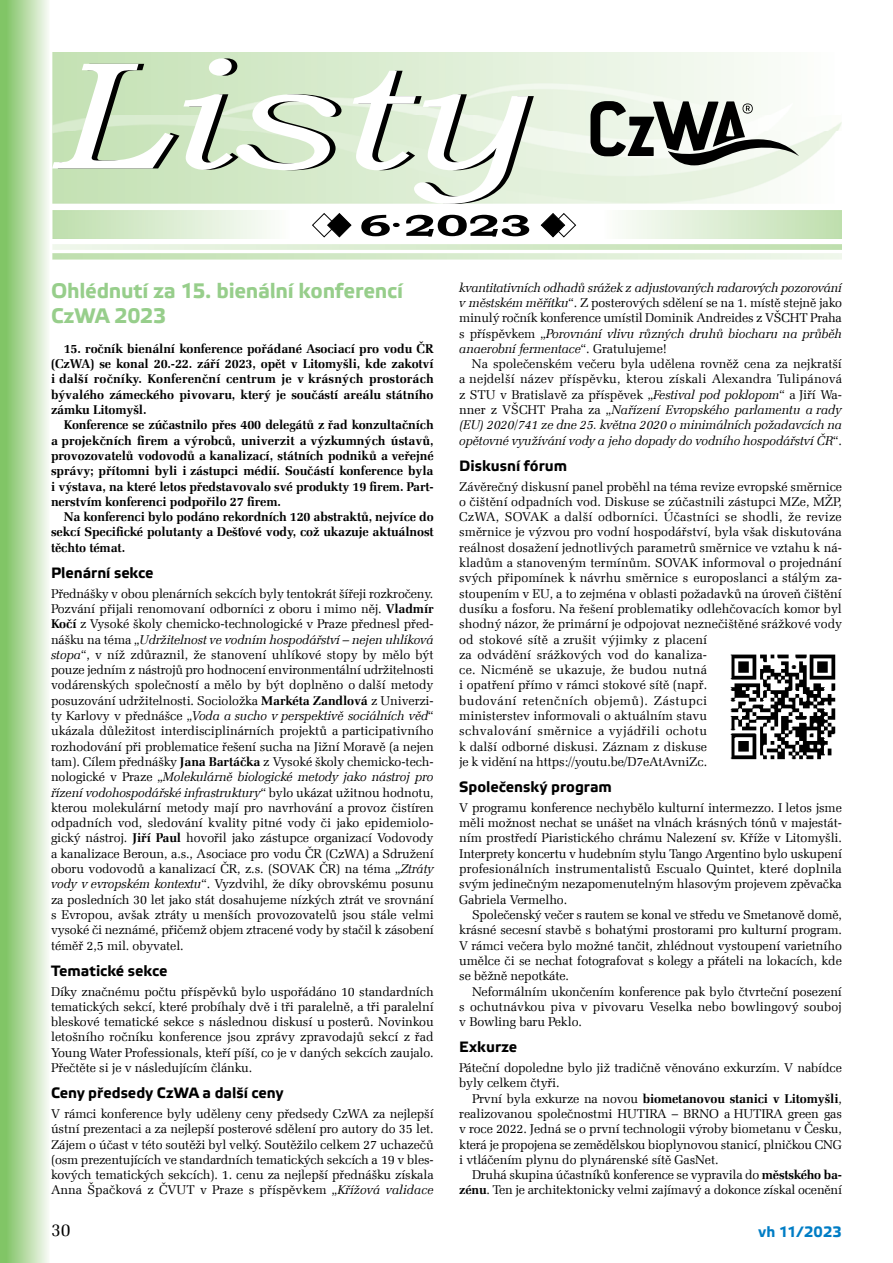
<style>
.page{position:relative;width:893px;height:1263px;background:#fff}
.page>*{position:absolute;margin:0;border:0;box-sizing:border-box;transform-origin:0 0}
.t1{font:700 21px/25.2px "Etelka Text Pro";letter-spacing:-.015em;color:#97ce8b}
.t2{font:18px "Zapf Elliptical 711 AT";color:#000}
.t3{font:700 15px "Etelka Text Pro";color:#000}
.t4{font:700 15px "Etelka Text Pro";color:#007dc5}
.t5{font:12.75px/15.3px "Zapf Elliptical 711 AT";color:#000;text-align:justify}
.t6{font:700 12.75px/15.3px "Zapf Elliptical 711 AT";letter-spacing:-.01em;color:#000;text-align:justify}
.t7{font:italic 12.75px/15.3px "Zapf Elliptical 711 AT";letter-spacing:-.01em;color:#000;text-align:justify}
.s1{font-weight:700}
.s2{font-style:italic}
.s3{font-style:normal}
</style>
<div class="page">
<svg style="left:52px;top:58px;width:476px;height:146px"></svg>
<svg style="left:312px;top:213px;width:39px;height:24px"></svg>
<svg style="left:541px;top:213px;width:35px;height:24px"></svg>
<svg style="left:590px;top:101px;width:209px;height:65px"></svg>
<svg style="left:361px;top:215px;width:168px;height:22px"></svg>
<img style="left:730px;top:654px;width:106px;height:106px">
<div style="left:0;top:0;width:6px;height:1263px;background:#81c566"></div>
<div style="left:6px;top:0;width:44px;height:1263px;background:linear-gradient(to right,#82c366,#f6f9f2)"></div>
<h1 class="t1" style="left:51px;top:279px;width:354px">Ohlédnutí za 15. bienální konferencí<br>CzWA 2023</h1>
<p class="t6" style="left:51px;top:340px;width:384px;text-indent:13px">15. ročník bienální konference pořádané Asociací pro vodu ČR (CzWA) se konal 20.-22. září 2023, opět v Litomyšli, kde zakotví i další ročníky. Konferenční centrum je v krásných prostorách bývalého zámeckého pivovaru, který je součástí areálu státního zámku Litomyšl.</p>
<p class="t6" style="left:51px;top:417px;width:384px;text-indent:13px">Konference se zúčastnilo přes 400 delegátů z řad konzultačních a projekčních firem a výrobců, univerzit a výzkumných ústavů, provozovatelů vodovodů a kanalizací, státních podniků a veřejné správy; přítomni byli i zástupci médií. Součástí konference byla i výstava, na které letos představovalo své produkty 19 firem. Part&shy;nerstvím konferenci podpořilo 27 firem.</p>
<p class="t6" style="left:51px;top:509px;width:384px;text-indent:13px">Na konferenci bylo podáno rekordních 120 abstraktů, nejvíce do sekcí Specifické polutanty a Dešťové vody, což ukazuje aktuálnost těchto témat.</p>
<p class="t3" style="left:51px;top:564px;width:104px">Plenární sekce</p>
<p class="t5" style="left:51px;top:585px;width:384px">Přednášky v obou plenárních sekcích byly tentokrát šířeji rozkročeny.<br>Pozvání přijali renomovaní odborníci z oboru i mimo něj. <span class="s1">Vladmír Kočí</span> z Vysoké školy chemicko-technologické v Praze přednesl před&shy;nášku na téma „<span class="s2">Udržitelnost ve vodním hospodářství – nejen uhlíková stopa</span>“, v níž zdůraznil, že stanovení uhlíkové stopy by mělo být pouze jedním z nástrojů pro hodnocení environmentální udržitelnosti vodárenských společností a mělo by být doplněno o další metody posuzování udržitelnosti. Socioložka <span class="s1">Markéta Zandlová</span> z Univerzi&shy;ty Karlovy v přednášce „<span class="s2">Voda a sucho v perspektivě sociálních věd</span>“ ukázala důležitost interdisciplinárních projektů a participativního rozhodování při problematice řešení sucha na Jižní Moravě (a nejen tam). Cílem přednášky <span class="s1">Jana Bartáčka</span> z Vysoké školy chemicko-tech&shy;nologické v Praze „<span class="s2">Molekulárně biologické metody jako nástroj pro řízení vodohospodářské infrastruktury</span>“ bylo ukázat užitnou hodnotu, kterou molekulární metody mají pro navrhování a provoz čistíren odpadních vod, sledování kvality pitné vody či jako epidemiolo&shy;gický nástroj. <span class="s1">Jiří Paul</span> hovořil jako zástupce organizací Vodovody a kanalizace Beroun, a.s., Asociace pro vodu ČR (CzWA) a Sdružení oboru vodovodů a kanalizací ČR, z.s. (SOVAK ČR) na téma „<span class="s2">Ztráty vody v evropském kontextu</span>“. Vyzdvihl, že díky obrovskému posunu za posledních 30 let jako stát dosahujeme nízkých ztrát ve srovnání s Evropou, avšak ztráty u menších provozovatelů jsou stále velmi vysoké či neznámé, přičemž objem ztracené vody by stačil k zásobení téměř 2,5 mil. obyvatel.</p>
<p class="t3" style="left:51px;top:962px;width:118px">Tematické sekce</p>
<p class="t5" style="left:51px;top:983px;width:384px">Díky značnému počtu příspěvků bylo uspořádáno 10 standardních tematických sekcí, které probíhaly dvě i tři paralelně, a tři paralelní bleskové tematické sekce s následnou diskusí u posterů. Novinkou letošního ročníku konference jsou zprávy zpravodajů sekcí z řad Young Water Professionals, kteří píší, co je v daných sekcích zaujalo.<br>Přečtěte si je v následujícím článku.</p>
<p class="t3" style="left:51px;top:1084px;width:234px">Ceny předsedy CzWA a další ceny</p>
<p class="t5" style="left:51px;top:1106px;width:384px">V rámci konference byly uděleny ceny předsedy CzWA za nejlepší ústní prezentaci a za nejlepší posterové sdělení pro autory do 35 let.<br>Zájem o účast v této soutěži byl velký. Soutěžilo celkem 27 uchazečů (osm prezentujících ve standardních tematických sekcích a 19 v bles&shy;kových tematických sekcích). 1. cenu za nejlepší přednášku získala Anna Špačková z ČVUT v Praze s příspěvkem „<span class="s2">Křížová validace</span></p>
<p class="t7" style="left:459px;top:279px;width:384px">kvantitativních odhadů srážek z adjustovaných radarových pozorování v městském měřítku<span class="s3">“. Z posterových sdělení se na 1. místě stejně jako minulý ročník konference umístil Dominik Andreides z VŠCHT Praha s příspěvkem „</span>Porovnání vlivu různých druhů biocharu na průběh anaerobní fermentace<span class="s3">“. Gratulujeme!</span></p>
<p class="t5" style="left:459px;top:356px;width:384px;text-indent:13px">Na společenském večeru byla udělena rovněž cena za nejkratší a nejdelší název příspěvku, kterou získali Alexandra Tulipánová z STU v Bratislavě za příspěvek „<span class="s2">Festival pod poklopom</span>“ a Jiří Wa&shy;nner z VŠCHT Praha za „<span class="s2">Nařízení Evropského parlamentu a rady (EU) 2020/741 ze dne 25. května 2020 o minimálních požadavcích na opětovné využívání vody a jeho dopady do vodního hospodářství ČR</span>“.</p>
<p class="t3" style="left:459px;top:457px;width:109px">Diskusní fórum</p>
<p class="t5" style="left:459px;top:478px;width:384px;text-align:left">Závěrečný diskusní panel proběhl na téma revize evropské směrnice o čištění odpadních vod. Diskuse se zúčastnili zástupci MZe, MŽP, CzWA, SOVAK a další odborníci. Účastníci se shodli, že revize směrnice je výzvou pro vodní hospodářství, byla však diskutována reálnost dosažení jednotlivých parametrů směrnice ve vztahu k ná&shy;kladům a stanoveným termínům. SOVAK informoval o projednání svých připomínek k návrhu směrnice s europoslanci a stálým za&shy;stoupením v EU, a to zejména v oblasti požadavků na úroveň čištění dusíku a fosforu. Na řešení problematiky odlehčovacích komor byl shodný názor, že primární je odpojovat neznečištěné srážkové vody od stokové sítě a zrušit výjimky z placení<br>za odvádění srážkových vod do kanaliza-<br>ce. Nicméně se ukazuje, že budou nutná<br>i opatření přímo v rámci stokové sítě (např.<br>budování retenčních objemů). Zástupci<br>ministerstev informovali o aktuálním stavu<br>schvalování směrnice a vyjádřili ochotu<br>k další odborné diskusi. Záznam z diskuse<br>je k vidění na https://youtu.be/D7eAtAvniZc.</p>
<p class="t3" style="left:459px;top:778px;width:154px">Společenský program</p>
<p class="t5" style="left:459px;top:800px;width:384px">V programu konference nechybělo kulturní intermezzo. I letos jsme měli možnost nechat se unášet na vlnách krásných tónů v majestát&shy;ním prostředí Piaristického chrámu Nalezení sv. Kříže v Litomyšli.<br>Interprety koncertu v hudebním stylu Tango Argentino bylo uskupení profesionálních instrumentalistů Escualo Quintet, které doplnila svým jedinečným nezapomenutelným hlasovým projevem zpěvačka Gabriela Vermelho.</p>
<p class="t5" style="left:459px;top:907px;width:384px;text-indent:13px">Společenský večer s rautem se konal ve středu ve Smetanově domě, krásné secesní stavbě s bohatými prostorami pro kulturní program.<br>V rámci večera bylo možné tančit, zhlédnout vystoupení varietního umělce či se nechat fotografovat s kolegy a přáteli na lokacích, kde se běžně nepotkáte.</p>
<p class="t5" style="left:459px;top:983px;width:384px;text-indent:13px">Neformálním ukončením konference pak bylo čtvrteční posezení s ochutnávkou piva v pivovaru Veselka nebo bowlingový souboj v Bowling baru Peklo.</p>
<p class="t3" style="left:459px;top:1038px;width:60px">Exkurze</p>
<p class="t5" style="left:459px;top:1060px;width:384px">Páteční dopoledne bylo již tradičně věnováno exkurzím. V nabídce byly celkem čtyři.</p>
<p class="t5" style="left:459px;top:1090px;width:384px;text-indent:13px">První byla exkurze na novou <span class="s1">biometanovou stanici v Litomyšli</span>, realizovanou společnostmi HUTIRA – BRNO a HUTIRA green gas v roce 2022. Jedná se o první technologii výroby biometanu v Česku, která je propojena se zemědělskou bioplynovou stanicí, plničkou CNG i vtláčením plynu do plynárenské sítě GasNet.</p>
<p class="t5" style="left:459px;top:1167px;width:384px;text-align:right">Druhá skupina účastníků konference se vypravila do <span class="s1">městského ba&shy;zénu</span>. Ten je architektonicky velmi zajímavý a dokonce získal ocenění</p>
<h2 class="t2" style="left:51px;top:1219px;width:21px">30</h2>
<p class="t4" style="left:758px;top:1223px;width:85px">vh 11/2023</p>
</div>
